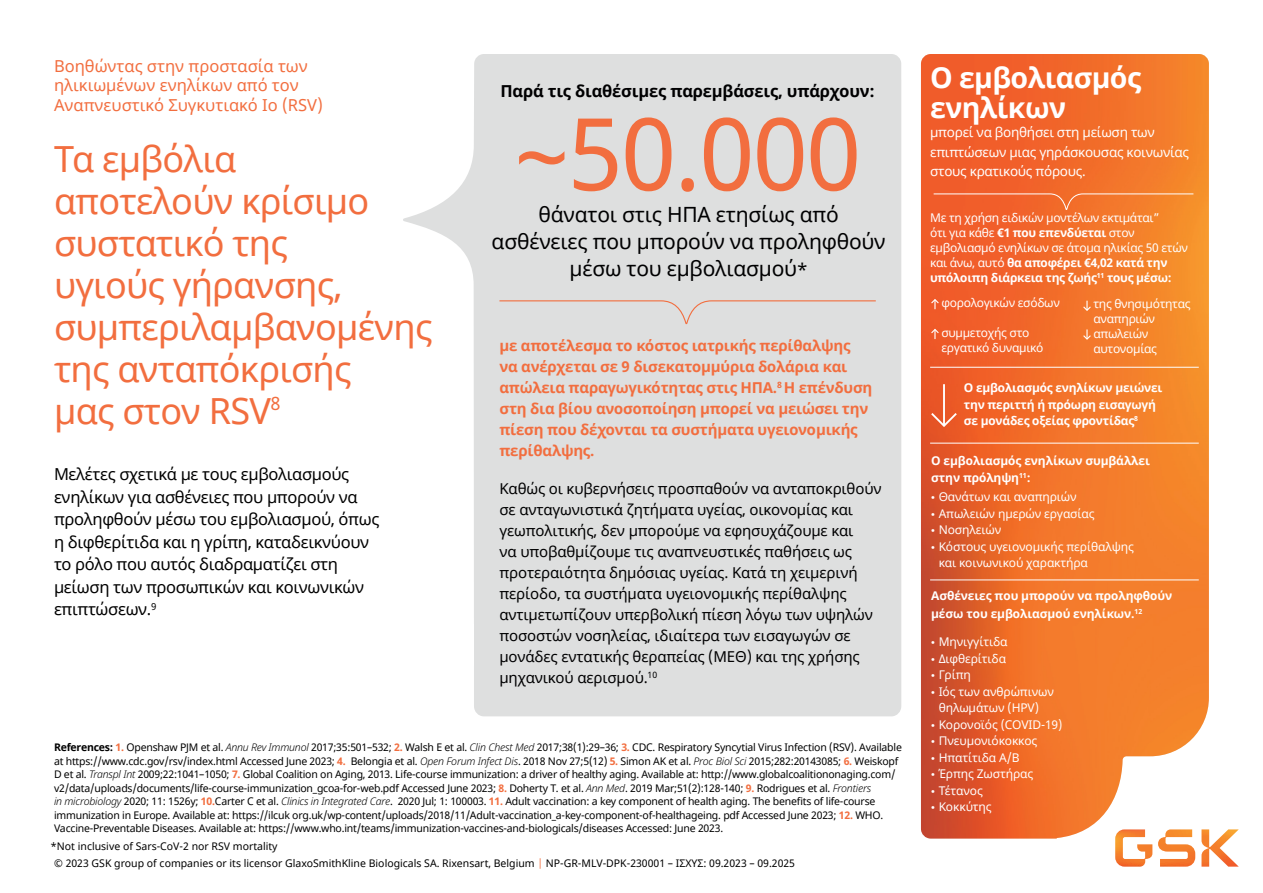
<style>
.page{position:relative;width:1263px;height:893px;background:#fff}
.page>*{position:absolute;margin:0;border:0;box-sizing:border-box;transform-origin:0 0}
.t1{font:100.5px "Noto Sans";color:#f26e3f}
.t2{font:36px/42px "Noto Sans";letter-spacing:-.02em;color:#f26e3f}
.t3{font:700 28.5px/30px "Noto Sans";letter-spacing:-.02em;color:#fff}
.t4{font:21px/27px "Noto Sans";letter-spacing:-.01em;color:#000001;text-align:center}
.t5{font:16.5px/22.5px "Noto Sans";letter-spacing:-.02em;color:#000001}
.t6{font:16.5px/19.8px "Noto Sans";color:#f26e3f}
.t7{font:700 16.5px "Noto Sans";letter-spacing:-.01em;color:#000001}
.t8{font:15px/21px "Noto Sans";letter-spacing:-.01em;color:#000001}
.t9{font:700 15px/21px "Noto Sans";letter-spacing:-.015em;color:#f26e3f}
.t10{font:13.5px/19.5px "Noto Sans";letter-spacing:-.02em;color:#fff}
.t11{font:12px/15px "Noto Sans";letter-spacing:-.01em;color:#fff}
.t12{font:700 12px/16.5px "Noto Sans";letter-spacing:-.01em;color:#fff}
.t13{font:10.5px/13.5px "Noto Sans";letter-spacing:-.02em;color:#000001}
.t14{font:10.5px/16.8px "Noto Sans";color:#000001}
.s1{font-size:18px}
.s2{font-weight:700}
.s3{font-weight:700;color:#f26e3f}
.s4{font-weight:300;font-style:italic}
.s5{color:#f26e3f}
.s6{font-family:"Myriad Pro";font-size:13.5px}
</style>
<div class="page">
<svg style="left:1201px;top:829px;width:38px;height:38px"></svg>
<svg style="left:1158px;top:839px;width:37px;height:28px"></svg>
<svg style="left:1115px;top:839px;width:37px;height:28px"></svg>
<img style="left:921px;top:54px;width:288px;height:785px">
<svg style="left:403px;top:54px;width:498px;height:662px;background:#e2e3e3"></svg>
<hr style="left:930px;top:443px;width:269px;height:1px;background:#fff">
<hr style="left:930px;top:580px;width:269px;height:1px;background:#fff">
<svg style="left:498px;top:300px;width:379px;height:24px;background:#ded9d6"></svg>
<svg style="left:933px;top:193px;width:261px;height:17px;background:#f27637"></svg>
<svg style="left:930px;top:298px;width:10px;height:11px"></svg>
<svg style="left:930px;top:328px;width:10px;height:11px"></svg>
<svg style="left:1082px;top:329px;width:10px;height:12px"></svg>
<svg style="left:1082px;top:301px;width:10px;height:11px"></svg>
<svg style="left:929px;top:411px;width:30px;height:17px"></svg>
<hr style="left:943px;top:384px;width:2px;height:41px;background:#fff">
<hr style="left:930px;top:367px;width:269px;height:1px;background:#fff">
<h3 class="t6" style="left:54px;top:56px;width:270px">Βοηθώντας στην προστασία των ηλικιωμένων ενηλίκων από τον<br>Αναπνευστικό Συγκυτιακό Ιο (RSV)</h3>
<h2 class="t2" style="left:54px;top:139px;width:380px">Τα εμβόλια<br>αποτελούν κρίσιμο συστατικό της<br>υγιούς γήρανσης, συμπεριλαμβανομένης της ανταπόκρισής<br>μας στον RSV<sup>8</sup></h2>
<p class="t5" style="left:54px;top:464px;width:327px">Μελέτες σχετικά με τους εμβολιασμούς ενηλίκων για ασθένειες που μπορούν να προληφθούν μέσω του εμβολιασμού, όπως η διφθερίτιδα και η γρίπη, καταδεικνύουν το ρόλο που αυτός διαδραματίζει στη μείωση των προσωπικών και κοινωνικών επιπτώσεων.<sup>9</sup></p>
<h3 class="t7" style="left:500px;top:80px;width:376px">Παρά τις διαθέσιμες παρεμβάσεις, υπάρχουν:</h3>
<h1 class="t1" style="left:514px;top:85px;width:349px">~50.000</h1>
<h3 class="t4" style="left:492px;top:201px;width:396px">θάνατοι στις ΗΠΑ ετησίως από ασθένειες που μπορούν να προληφθούν μέσω του εμβολιασμού<span class="s1">*</span></h3>
<p class="t9" style="left:499px;top:336px;width:375px">με αποτέλεσμα το κόστος ιατρικής περίθαλψης να ανέρχεται σε 9 δισεκατομμύρια δολάρια και απώλεια παραγωγικότητας στις ΗΠΑ.<sup>8</sup> Η επένδυση στη δια βίου ανοσοποίηση μπορεί να μειώσει την πίεση που δέχονται τα συστήματα υγειονομικής περίθαλψης.</p>
<p class="t8" style="left:499px;top:478px;width:384px">Καθώς οι κυβερνήσεις προσπαθούν να ανταποκριθούν σε ανταγωνιστικά ζητήματα υγείας, οικονομίας και γεωπολιτικής, δεν μπορούμε να εφησυχάζουμε και<br>να υποβαθμίζουμε τις αναπνευστικές παθήσεις ως προτεραιότητα δημόσιας υγείας. Κατά τη χειμερινή περίοδο, τα συστήματα υγειονομικής περίθαλψης αντιμετωπίζουν υπερβολική πίεση λόγω των υψηλών ποσοστών νοσηλείας, ιδιαίτερα των εισαγωγών σε μονάδες εντατικής θεραπείας (ΜΕΘ) και της χρήσης μηχανικού αερισμού.<sup>10</sup></p>
<p class="t13" style="left:54px;top:741px;width:849px"><span class="s2">References:</span> <span class="s3">1.</span> Openshaw PJM et al. <span class="s4">Annu Rev Immunol</span> 2017;35:501–532; <span class="s3">2.</span> Walsh E et al. <span class="s4">Clin Chest Med</span> 2017;38(1):29–36; <span class="s3">3.</span> CDC. Respiratory Syncytial Virus Infection (RSV). Available at https://www.cdc.gov/rsv/index.html Accessed June 2023; <span class="s3">4.</span> Belongia et al. <span class="s4">Open Forum Infect Dis</span>. 2018 Nov 27;5(12) <span class="s3">5.</span> Simon AK et al. <span class="s4">Proc Biol Sci</span> 2015;282:20143085; <span class="s3">6.</span> Weiskopf D et al. <span class="s4">Transpl Int</span> 2009;22:1041–1050; <span class="s3">7.</span> Global Coalition on Aging, 2013. Life-course immunization: a driver of healthy aging. Available at: http://www.globalcoalitiononaging.com/ v2/data/uploads/documents/life-course-immunization_gcoa-for-web.pdf Accessed June 2023; <span class="s3">8.</span> Doherty T. et al. <span class="s4">Ann Med</span>. 2019 Mar;51(2):128-140; <span class="s3">9.</span> Rodrigues et al. <span class="s4">Frontiers<br>in microbiology</span> 2020; 11: 1526y; <span class="s3">10.</span>Carter C et al. <span class="s4">Clinics in Integrated Care</span>. 2020 Jul; 1: 100003. <span class="s3">11.</span> Adult vaccination: a key component of health aging. The benefits of life-course immunization in Europe. Available at: https://ilcuk org.uk/wp-content/uploads/2018/11/Adult-vaccination_a-key-component-of-healthageing. pdf Accessed June 2023; <span class="s3">12.</span> WHO.<br>Vaccine-Preventable Diseases. Available at: https://www.who.int/teams/immunization-vaccines-and-biologicals/diseases Accessed: June 2023.</p>
<p class="t14" style="left:54px;top:838px;width:742px;text-indent:-4px">*Not inclusive of Sars-CoV-2 nor RSV mortality<br>© 2023 GSK group of companies or its licensor GlaxoSmithKline Biologicals SA. Rixensart, Belgium <span class="s5">|</span> NP-GR-MLV-DPK-230001 – ΙΣΧΥΣ: 09.2023 – 09.2025</p>
<h3 class="t3" style="left:930px;top:63px;width:213px">Ο εμβολιασμός ενηλίκων</h3>
<p class="t10" style="left:930px;top:123px;width:261px">μπορεί να βοηθήσει στη μείωση των επιπτώσεων μιας γηράσκουσας κοινωνίας στους κρατικούς πόρους.</p>
<p class="t11" style="left:930px;top:211px;width:259px">Με τη χρήση ειδικών μοντέλων εκτιμάται”<br>ότι για κάθε <span class="s2">€1 που επενδύεται</span> στον εμβολιασμό ενηλίκων σε άτομα ηλικίας 50 ετών και άνω, αυτό <span class="s2">θα αποφέρει €4,02 κατά την υπόλοιπη διάρκεια της ζωής</span><sup>11</sup> <span class="s2">τους μέσω:</span></p>
<p class="t11" style="left:941px;top:296px;width:120px">φορολογικών εσόδων</p>
<p class="t11" style="left:941px;top:326px;width:104px">συμμετοχής στο εργατικό δυναμικό</p>
<p class="t11" style="left:1093px;top:297px;width:99px">της θνησιμότητας αναπηριών απωλειών αυτονομίας</p>
<p class="t12" style="left:964px;top:380px;width:200px">Ο εμβολιασμός ενηλίκων μειώνει την περιττή ή πρόωρη εισαγωγή σε μονάδες οξείας φροντίδας<sup>8</sup></p>
<p class="t12" style="left:931px;top:453px;width:220px">Ο εμβολιασμός ενηλίκων συμβάλλει στην πρόληψη<sup>11</sup>:</p>
<p class="t11" style="left:931px;top:490px;width:147px"><span class="s6">•</span> Θανάτων και αναπηριών</p>
<p class="t11" style="left:931px;top:506px;width:165px"><span class="s6">•</span> Απωλειών ημερών εργασίας</p>
<p class="t11" style="left:931px;top:523px;width:72px"><span class="s6">•</span> Νοσηλειών</p>
<p class="t11" style="left:939px;top:539px;width:197px;line-height:16.5px;text-indent:-8px"><span class="s6">•</span> Κόστους υγειονομικής περίθαλψης και κοινωνικού χαρακτήρα</p>
<p class="t12" style="left:931px;top:587px;width:242px;line-height:18px">Ασθένειες που μπορούν να προληφθούν μέσω του εμβολιασμού ενηλίκων.<sup>12</sup></p>
<p class="t11" style="left:931px;top:635px;width:78px"><span class="s6">•</span> Μηνιγγίτιδα</p>
<p class="t11" style="left:931px;top:651px;width:76px"><span class="s6">•</span> Διφθερίτιδα</p>
<p class="t11" style="left:931px;top:668px;width:41px"><span class="s6">•</span> Γρίπη</p>
<p class="t11" style="left:939px;top:683px;width:117px;line-height:16.5px;text-indent:-8px"><span class="s6">•</span> Ιός των ανθρώπινων θηλωμάτων (HPV)</p>
<p class="t11" style="left:931px;top:717px;width:133px"><span class="s6">•</span> Κορονοϊός (COVID-19)</p>
<p class="t11" style="left:931px;top:734px;width:108px"><span class="s6">•</span> Πνευμονιόκοκκος</p>
<p class="t11" style="left:931px;top:750px;width:90px"><span class="s6">•</span> Ηπατίτιδα Α/Β</p>
<p class="t11" style="left:931px;top:767px;width:104px"><span class="s6">•</span> Έρπης Ζωστήρας</p>
<p class="t11" style="left:931px;top:783px;width:53px"><span class="s6">•</span> Τέτανος</p>
<p class="t11" style="left:931px;top:800px;width:62px"><span class="s6">•</span> Κοκκύτης</p>
</div>
